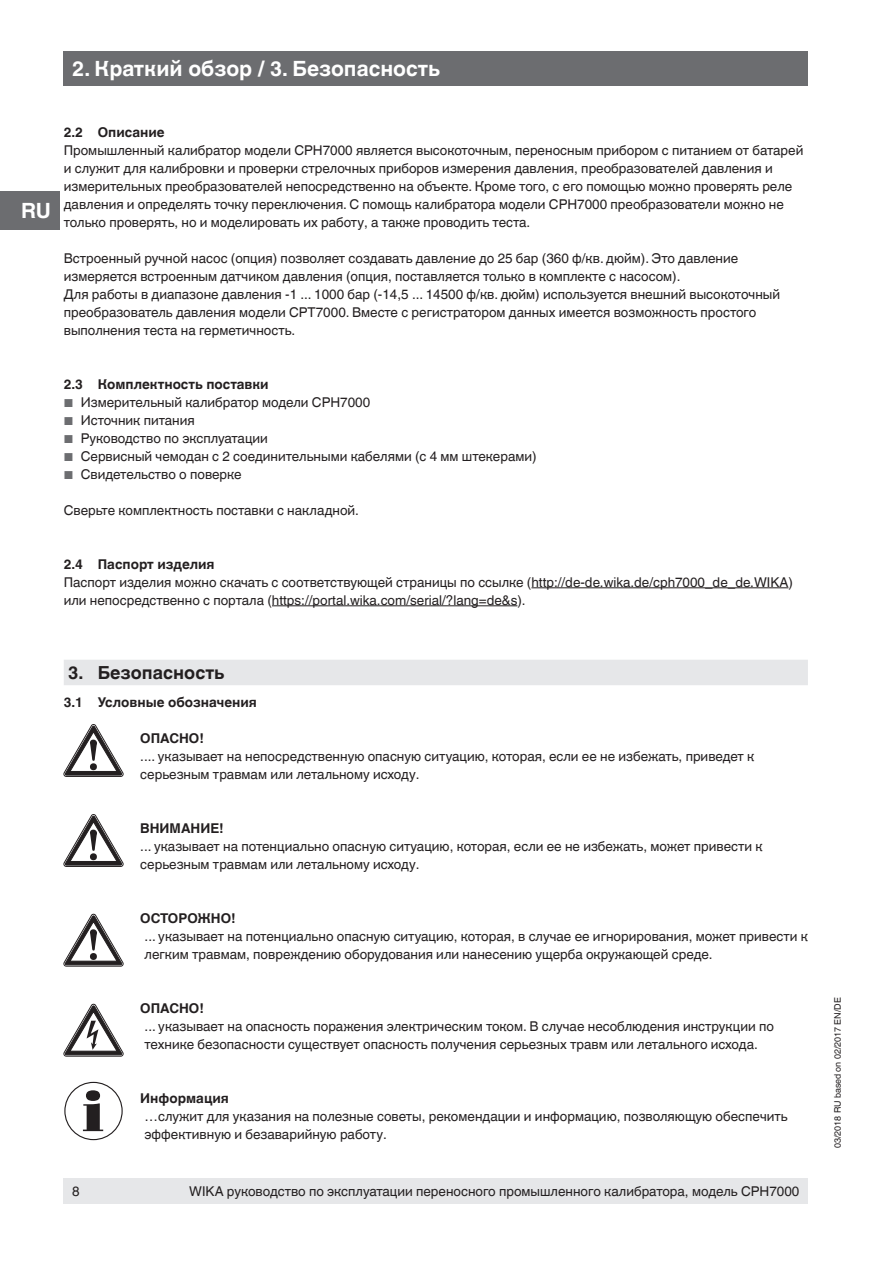
<style>
.page{position:relative;width:893px;height:1263px;background:#fff}
.page>*{position:absolute;margin:0;border:0;box-sizing:border-box;transform-origin:0 0}
.t1{font:700 21px "Helvetica World";color:#fff}
.t2{font:700 18px "Helvetica World";color:#231f20}
.t3{font:13.5px/18px "Helvetica World";color:#231f20}
.t4{font:700 13.5px "Helvetica World";color:#231f20}
.t5{font:9px "Helvetica World";color:#231f20}
.s1{font-size:11.55px;color:#6c6d70}
</style>
<div class="page">
<div style="left:64px;top:51px;width:744px;height:34px;background:#6c6d70"></div>
<div style="left:0;top:191px;width:60px;height:39px;background:#6c6d70"></div>
<div style="left:64px;top:1178px;width:744px;height:25px;background:#e6e7e9"></div>
<hr style="left:531px;top:587px;width:257px;height:1px;background:#231f20">
<hr style="left:272px;top:605px;width:245px;height:1px;background:#231f20">
<div style="left:64px;top:660px;width:744px;height:25px;background:#e6e7e9"></div>
<svg style="left:64px;top:724px;width:59px;height:52px"></svg>
<svg style="left:64px;top:814px;width:59px;height:52px"></svg>
<svg style="left:64px;top:914px;width:59px;height:52px"></svg>
<svg style="left:64px;top:1004px;width:59px;height:52px"></svg>
<svg style="left:83px;top:1090px;width:20px;height:41px"></svg>
<div style="left:64px;top:1082px;width:59px;height:58px;border:1px solid #231f20;border-radius:50%"></div>
<h1 class="t1" style="left:72px;top:56px;width:369px">2. Краткий обзор / 3. Безопасность</h1>
<h1 class="t1" style="left:21px;top:198px;width:31px">RU</h1>
<p class="t4" style="left:64px;top:125px;width:102px">2.2 Описание</p>
<p class="t3" style="left:64px;top:142px;width:741px">Промышленный калибратор модели CPH7000 является высокоточным, переносным прибором с питанием от батарей и служит для калибровки и проверки стрелочных приборов измерения давления, преобразователей давления и измерительных преобразователей непосредственно на объекте. Кроме того, с его помощью можно проверять реле давления и определять точку переключения. С помощь калибратора модели CPH7000 преобразователи можно не только проверять, но и моделировать их работу, а также проводить теста.</p>
<p class="t3" style="left:64px;top:250px;width:718px">Встроенный ручной насос (опция) позволяет создавать давление до 25 бар (360 ф/кв. дюйм). Это давление измеряется встроенным датчиком давления (опция, поставляется только в комплекте с насосом).<br>Для работы в диапазоне давления -1 ... 1000 бар (-14,5 ... 14500 ф/кв. дюйм) используется внешний высокоточный преобразователь давления модели CPT7000. Вместе с регистратором данных имеется возможность простого выполнения теста на герметичность.</p>
<p class="t4" style="left:64px;top:377px;width:206px">2.3 Комплектность поставки</p>
<p class="t3" style="left:64px;top:394px;width:308px"><span class="s1">■</span> Измерительный калибратор модели СРН7000</p>
<p class="t3" style="left:64px;top:412px;width:133px"><span class="s1">■</span> Источник питания</p>
<p class="t3" style="left:64px;top:430px;width:206px"><span class="s1">■</span> Руководство по эксплуатации</p>
<p class="t3" style="left:64px;top:448px;width:474px"><span class="s1">■</span> Сервисный чемодан с 2 соединительными кабелями (с 4 мм штекерами)</p>
<p class="t3" style="left:64px;top:466px;width:179px"><span class="s1">■</span> Свидетельство о поверке</p>
<p class="t3" style="left:64px;top:502px;width:297px">Сверьте комплектность поставки с накладной.</p>
<p class="t4" style="left:64px;top:557px;width:152px">2.4 Паспорт изделия</p>
<p class="t3" style="left:64px;top:574px;width:731px">Паспорт изделия можно скачать с соответствующей страницы по ссылке (http://de-de.wika.de/cph7000_de_de.WIKA) или непосредственно с портала (https://portal.wika.com/serial/?lang=de&amp;s).</p>
<h2 class="t2" style="left:68px;top:662px;width:158px">3. Безопасность</h2>
<p class="t4" style="left:64px;top:695px;width:195px">3.1 Условные обозначения</p>
<p class="t4" style="left:140px;top:731px;width:65px">ОПАСНО!</p>
<p class="t3" style="left:140px;top:748px;width:616px">.... указывает на непосредственную опасную ситуацию, которая, если ее не избежать, приведет к серьезным травмам или летальному исходу.</p>
<p class="t4" style="left:140px;top:821px;width:85px">ВНИМАНИЕ!</p>
<p class="t3" style="left:140px;top:838px;width:624px">... указывает на потенциально опасную ситуацию, которая, если ее не избежать, может привести к серьезным травмам или летальному исходу.</p>
<p class="t4" style="left:140px;top:911px;width:97px">ОСТОРОЖНО!</p>
<p class="t3" style="left:145px;top:928px;width:665px">... указывает на потенциально опасную ситуацию, которая, в случае ее игнорирования, может привести к легким травмам, повреждению оборудования или нанесению ущерба окружающей среде.</p>
<p class="t4" style="left:140px;top:1001px;width:65px">ОПАСНО!</p>
<p class="t3" style="left:145px;top:1018px;width:631px">... указывает на опасность поражения электрическим током. В случае несоблюдения инструкции по технике безопасности существует опасность получения серьезных травм или летального исхода.</p>
<p class="t4" style="left:140px;top:1091px;width:90px">Информация</p>
<p class="t3" style="left:145px;top:1108px;width:645px">…служит для указания на полезные советы, рекомендации и информацию, позволяющую обеспечить эффективную и безаварийную работу.</p>
<p class="t3" style="left:72px;top:1182px;width:9px">8</p>
<p class="t3" style="left:189px;top:1182px;width:612px">WIKA руководство по эксплуатации переносного промышленного калибратора, модель CPH7000</p>
<p class="t5" style="left:832px;top:1148px;width:152px;rotate:-90deg">03/2018 RU based on 02/2017 EN/DE</p>
</div>
